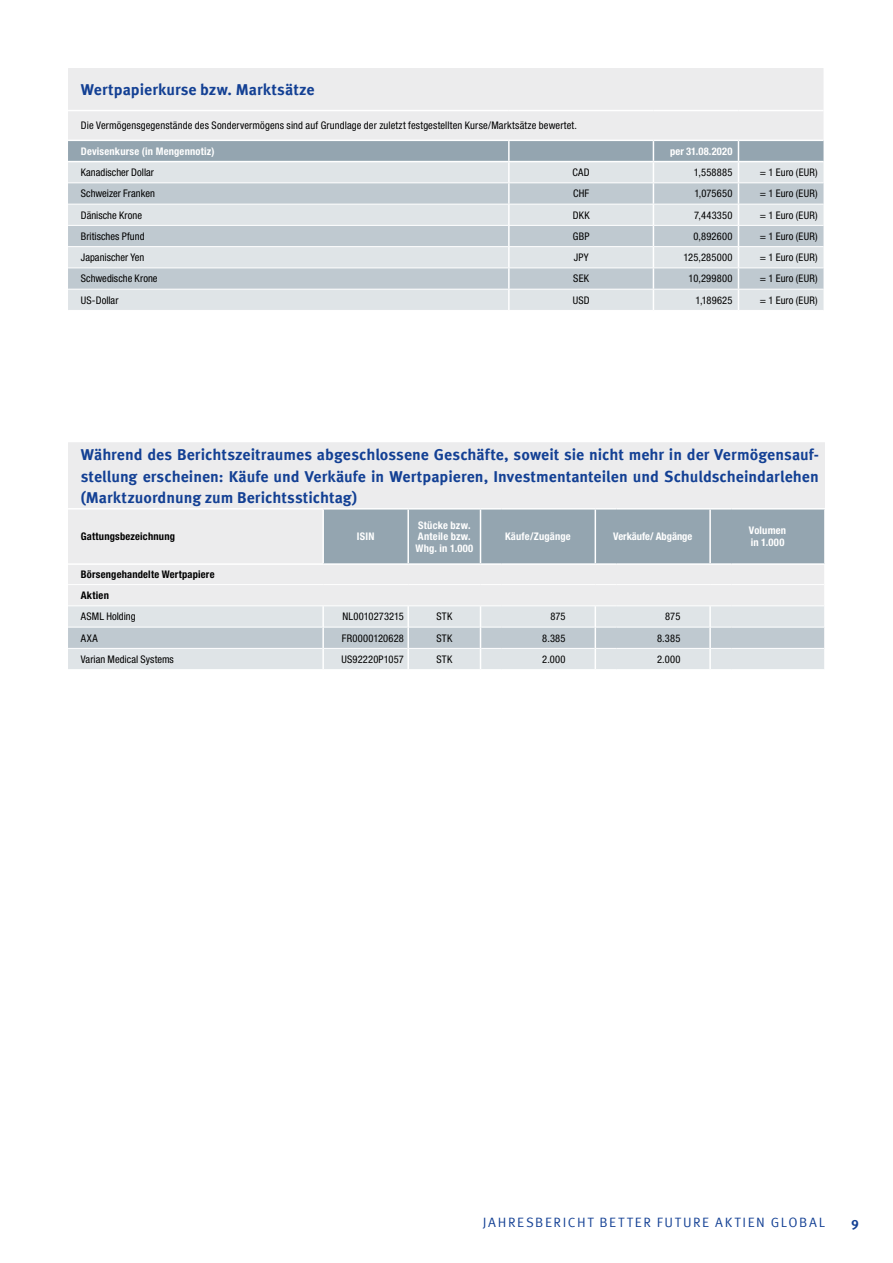
<style>
.page{position:relative;width:893px;height:1263px;background:#fff}
.page>*{position:absolute;margin:0;border:0;box-sizing:border-box;transform-origin:0 0}
.t1{font:700 15.75px/21.3px "Meta Offc Pro";color:#134094;text-align:justify}
.t2{font:13.5px "Meta Offc Pro Norm";letter-spacing:.12em;color:#134094}
.t3{font:700 13.5px "Meta Offc Pro";color:#134094}
.t4{font:condensed 10.5px "Helvetica Neue LTW1 G";letter-spacing:.01em;color:#000}
.t5{font:700 condensed 10.5px/11.7px "Helvetica Neue LTW1 G";letter-spacing:.02em;color:#fff}
.t6{font:700 condensed 10.5px/21.3px "Helvetica Neue LTW1 G";letter-spacing:.02em;color:#000}
.t7{font:700 condensed 10.5px "Helvetica Neue LTW1 G";color:#fff}
</style>
<div class="page">
<div style="left:68px;top:68px;width:755px;height:72px;background:#ececed"></div>
<svg style="left:68px;top:141px;width:755px;height:169px;background:#cbd3d8"></svg>
<hr style="left:68px;top:110px;width:441px;height:1px;background:#fff">
<hr style="left:509px;top:110px;width:144px;height:1px;background:#fff">
<hr style="left:653px;top:110px;width:85px;height:1px;background:#fff">
<hr style="left:738px;top:110px;width:85px;height:1px;background:#fff">
<hr style="left:68px;top:161px;width:441px;height:1px;background:#fff">
<hr style="left:509px;top:161px;width:144px;height:1px;background:#fff">
<hr style="left:653px;top:161px;width:85px;height:1px;background:#fff">
<hr style="left:738px;top:161px;width:85px;height:1px;background:#fff">
<hr style="left:68px;top:182px;width:441px;height:1px;background:#fff">
<hr style="left:509px;top:182px;width:144px;height:1px;background:#fff">
<hr style="left:653px;top:182px;width:85px;height:1px;background:#fff">
<hr style="left:738px;top:182px;width:85px;height:1px;background:#fff">
<hr style="left:68px;top:204px;width:441px;height:1px;background:#fff">
<hr style="left:509px;top:204px;width:144px;height:1px;background:#fff">
<hr style="left:653px;top:204px;width:85px;height:1px;background:#fff">
<hr style="left:738px;top:204px;width:85px;height:1px;background:#fff">
<hr style="left:68px;top:225px;width:441px;height:1px;background:#fff">
<hr style="left:509px;top:225px;width:144px;height:1px;background:#fff">
<hr style="left:653px;top:225px;width:85px;height:1px;background:#fff">
<hr style="left:738px;top:225px;width:85px;height:1px;background:#fff">
<hr style="left:68px;top:246px;width:441px;height:1px;background:#fff">
<hr style="left:509px;top:246px;width:144px;height:1px;background:#fff">
<hr style="left:653px;top:246px;width:85px;height:1px;background:#fff">
<hr style="left:738px;top:246px;width:85px;height:1px;background:#fff">
<hr style="left:68px;top:267px;width:441px;height:1px;background:#fff">
<hr style="left:509px;top:267px;width:144px;height:1px;background:#fff">
<hr style="left:653px;top:267px;width:85px;height:1px;background:#fff">
<hr style="left:738px;top:267px;width:85px;height:1px;background:#fff">
<hr style="left:68px;top:289px;width:441px;height:1px;background:#fff">
<hr style="left:509px;top:289px;width:144px;height:1px;background:#fff">
<hr style="left:653px;top:289px;width:85px;height:1px;background:#fff">
<hr style="left:738px;top:289px;width:85px;height:1px;background:#fff">
<div style="left:68px;top:442px;width:757px;height:163px;background:#ececed"></div>
<div style="left:68px;top:564px;width:757px;height:21px;background:#ececed"></div>
<hr style="left:824px;top:565px;width:2px;height:20px;background:#fff">
<hr style="left:824px;top:585px;width:2px;height:21px;background:#fff">
<hr style="left:68px;top:508px;width:255px;height:1px;background:#fff">
<hr style="left:68px;top:584px;width:255px;height:1px;background:#fff">
<hr style="left:323px;top:584px;width:85px;height:1px;background:#fff">
<hr style="left:408px;top:584px;width:72px;height:1px;background:#fff">
<svg style="left:480px;top:584px;width:22px;height:1px"></svg>
<hr style="left:502px;top:584px;width:93px;height:1px;background:#fff">
<svg style="left:595px;top:584px;width:22px;height:1px"></svg>
<hr style="left:617px;top:584px;width:93px;height:1px;background:#fff">
<svg style="left:710px;top:584px;width:21px;height:1px"></svg>
<hr style="left:731px;top:584px;width:93px;height:1px;background:#fff">
<hr style="left:68px;top:563px;width:255px;height:2px;background:#fff">
<hr style="left:323px;top:563px;width:85px;height:2px;background:#fff">
<hr style="left:408px;top:563px;width:72px;height:2px;background:#fff">
<hr style="left:595px;top:563px;width:22px;height:2px;background:#fff">
<hr style="left:617px;top:563px;width:93px;height:2px;background:#fff">
<hr style="left:710px;top:563px;width:21px;height:2px;background:#fff">
<hr style="left:731px;top:563px;width:95px;height:2px;background:#fff">
<hr style="left:322px;top:509px;width:2px;height:54px;background:#fff">
<div style="left:323px;top:508px;width:502px;height:56px;background:#94a5b0"></div>
<hr style="left:480px;top:509px;width:1px;height:54px;background:#fff">
<hr style="left:502px;top:508px;width:93px;height:1px;background:#fff">
<hr style="left:595px;top:509px;width:1px;height:54px;background:#fff">
<hr style="left:480px;top:563px;width:22px;height:2px;background:#fff">
<hr style="left:502px;top:563px;width:93px;height:2px;background:#fff">
<svg style="left:68px;top:606px;width:757px;height:63px;background:#d6dce0"></svg>
<hr style="left:709px;top:648px;width:2px;height:21px;background:#fff">
<hr style="left:824px;top:648px;width:2px;height:21px;background:#fff">
<h1 class="t1" style="left:81px;top:78px;width:235px">Wertpapierkurse bzw. Marktsätze</h1>
<p class="t4" style="left:81px;top:119px;width:498px">Die Vermögensgegenstände des Sondervermögens sind auf Grundlage der zuletzt festgestellten Kurse/Marktsätze bewertet.</p>
<p class="t5" style="left:81px;top:145px;width:135px">Devisenkurse (in Mengennotiz)</p>
<p class="t5" style="left:670px;top:145px;width:64px">per 31.08.2020</p>
<p class="t4" style="left:81px;top:166px;width:75px">Kanadischer Dollar</p>
<p class="t4" style="left:573px;top:166px;width:19px">CAD</p>
<p class="t4" style="left:694px;top:166px;width:40px">1,558885</p>
<p class="t4" style="left:760px;top:166px;width:59px">= 1 Euro (EUR)</p>
<p class="t4" style="left:81px;top:187px;width:76px">Schweizer Franken</p>
<p class="t4" style="left:573px;top:187px;width:18px">CHF</p>
<p class="t4" style="left:694px;top:187px;width:40px">1,075650</p>
<p class="t4" style="left:760px;top:187px;width:59px">= 1 Euro (EUR)</p>
<p class="t4" style="left:81px;top:209px;width:63px">Dänische Krone</p>
<p class="t4" style="left:573px;top:209px;width:18px">DKK</p>
<p class="t4" style="left:694px;top:209px;width:40px">7,443350</p>
<p class="t4" style="left:760px;top:209px;width:59px">= 1 Euro (EUR)</p>
<p class="t4" style="left:81px;top:230px;width:65px">Britisches Pfund</p>
<p class="t4" style="left:573px;top:230px;width:18px">GBP</p>
<p class="t4" style="left:693px;top:230px;width:40px">0,892600</p>
<p class="t4" style="left:760px;top:230px;width:59px">= 1 Euro (EUR)</p>
<p class="t4" style="left:81px;top:251px;width:65px">Japanischer Yen</p>
<p class="t4" style="left:574px;top:251px;width:16px">JPY</p>
<p class="t4" style="left:684px;top:251px;width:50px">125,285000</p>
<p class="t4" style="left:760px;top:251px;width:59px">= 1 Euro (EUR)</p>
<p class="t4" style="left:81px;top:272px;width:78px">Schwedische Krone</p>
<p class="t4" style="left:573px;top:272px;width:17px">SEK</p>
<p class="t4" style="left:689px;top:272px;width:45px">10,299800</p>
<p class="t4" style="left:760px;top:272px;width:59px">= 1 Euro (EUR)</p>
<p class="t4" style="left:81px;top:294px;width:39px">US-Dollar</p>
<p class="t4" style="left:573px;top:294px;width:18px">USD</p>
<p class="t4" style="left:695px;top:294px;width:38px">1,189625</p>
<p class="t4" style="left:760px;top:294px;width:59px">= 1 Euro (EUR)</p>
<p class="t1" style="left:81px;top:443px;width:740px">Während des Berichtszeitraumes abgeschlossene Geschäfte, soweit sie nicht mehr in der Vermögensauf&shy;stellung erscheinen: Käufe und Verkäufe in Wertpapieren, Investmentanteilen und Schuldscheindarlehen (Marktzuordnung zum Berichtsstichtag)</p>
<p class="t6" style="left:81px;top:526px;width:96px">Gattungsbezeichnung</p>
<p class="t5" style="left:357px;top:531px;width:19px">ISIN</p>
<p class="t5" style="left:415px;top:519px;width:59px">Stücke bzw.<br>Anteile bzw.<br>Whg. in 1.000</p>
<p class="t5" style="left:505px;top:531px;width:67px">Käufe/Zugänge</p>
<p class="t7" style="left:613px;top:530px;width:81px">Verkäufe/ Abgänge</p>
<p class="t5" style="left:749px;top:525px;width:39px">Volumen in 1.000</p>
<p class="t6" style="left:81px;top:563px;width:135px">Börsengehandelte Wertpapiere<br>Aktien</p>
<p class="t4" style="left:81px;top:610px;width:56px">ASML Holding</p>
<p class="t4" style="left:343px;top:610px;width:63px">NL0010273215</p>
<p class="t4" style="left:436px;top:610px;width:17px">STK</p>
<p class="t4" style="left:550px;top:610px;width:17px">875</p>
<p class="t4" style="left:665px;top:610px;width:17px">875</p>
<p class="t4" style="left:81px;top:632px;width:18px">AXA</p>
<p class="t4" style="left:342px;top:632px;width:63px">FR0000120628</p>
<p class="t4" style="left:436px;top:632px;width:17px">STK</p>
<p class="t4" style="left:542px;top:632px;width:25px">8.385</p>
<p class="t4" style="left:657px;top:632px;width:25px">8.385</p>
<p class="t4" style="left:81px;top:653px;width:95px">Varian Medical Systems</p>
<p class="t4" style="left:341px;top:653px;width:64px">US92220P1057</p>
<p class="t4" style="left:436px;top:653px;width:17px">STK</p>
<p class="t4" style="left:542px;top:653px;width:25px">2.000</p>
<p class="t4" style="left:657px;top:653px;width:25px">2.000</p>
<p class="t2" style="left:483px;top:1211px;width:136px">JAHRESBERICHT BETTER</p>
<p class="t2" style="left:657px;top:1211px;width:142px">FUTURE AKTIEN GLOBA</p>
<p class="t2" style="left:819px;top:1211px;width:8px">L</p>
<p class="t3" style="left:851px;top:1214px;width:9px">9</p>
</div>
